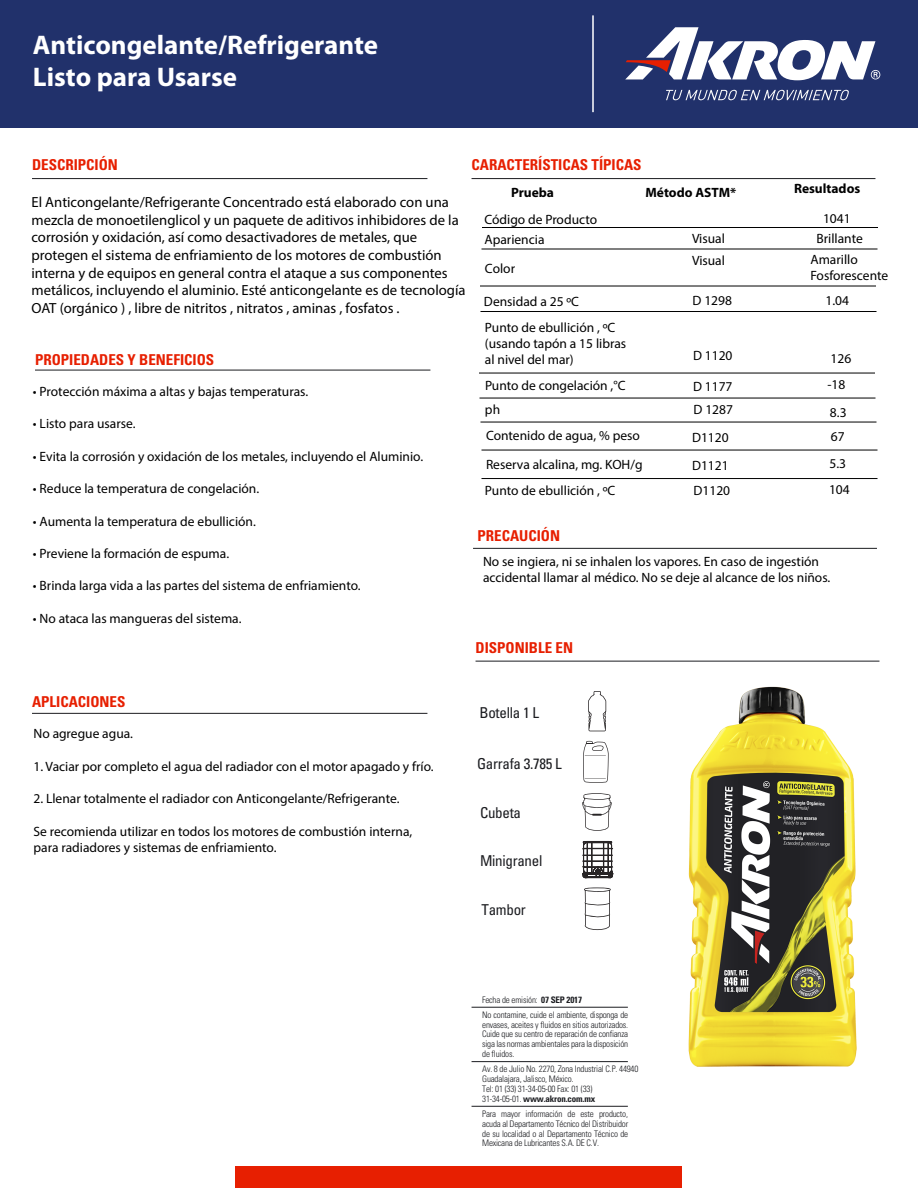
<style>
.page{position:relative;width:918px;height:1188px;background:#fff}
.page>*{position:absolute;margin:0;border:0;box-sizing:border-box;transform-origin:0 0}
.t1{font:700 27px/32.4px "Myriad Pro";color:#fff}
.t2{font:700 condensed 15px "Univers";color:#e71f01}
.t3{font:condensed 15px "Univers";letter-spacing:-.02em;color:#1b1c20}
.t4{font:14.7px/17.5px "Myriad Pro";color:#000}
.t5{font:13.5px/16.2px "Myriad Pro";color:#000}
.t6{font:700 13.5px "Myriad Pro";color:#000}
.t7{font:300 condensed 9px/9.8px "Univers";letter-spacing:-.02em;color:#1b1c20;text-align:justify}
.s1{font-weight:700}
</style>
<div class="page">
<hr style="left:32px;top:178px;width:395px;height:1px;background:#1b1c20">
<hr style="left:32px;top:713px;width:395px;height:1px;background:#1b1c20">
<div style="left:0;top:0;width:918px;height:128px;background:#21316b"></div>
<svg style="left:625px;top:27px;width:255px;height:53px"></svg>
<svg style="left:666px;top:90px;width:183px;height:10px"></svg>
<hr style="left:592px;top:15px;width:2px;height:97px;background:#fff">
<div style="left:236px;top:1167px;width:446px;height:21px;background:#e71f01"></div>
<hr style="left:472px;top:178px;width:403px;height:1px;background:#1b1c20">
<hr style="left:472px;top:1007px;width:156px;height:1px;background:#1b1c20">
<hr style="left:472px;top:1061px;width:156px;height:1px;background:#1b1c20">
<hr style="left:472px;top:1106px;width:156px;height:1px;background:#1b1c20">
<hr style="left:35px;top:370px;width:395px;height:1px;background:#1b1c20">
<hr style="left:473px;top:548px;width:404px;height:1px;background:#1b1c20">
<hr style="left:476px;top:661px;width:403px;height:1px;background:#1b1c20">
<svg style="left:584px;top:888px;width:27px;height:42px"></svg>
<svg style="left:582px;top:793px;width:30px;height:38px"></svg>
<svg style="left:583px;top:841px;width:30px;height:38px"></svg>
<svg style="left:583px;top:741px;width:26px;height:42px"></svg>
<svg style="left:588px;top:691px;width:18px;height:40px"></svg>
<img style="left:688px;top:686px;width:169px;height:381px">
<h1 class="t1" style="left:33px;top:28px;width:347px">Anticongelante/Refrigerante<br>Listo para Usarse</h1>
<p class="t2" style="left:32px;top:156px;width:87px">DESCRIPCIÓN</p>
<p class="t2" style="left:472px;top:156px;width:172px">CARACTERÍSTICAS TÍPICAS</p>
<p class="t4" style="left:31px;top:193px;width:436px">El Anticongelante/Refrigerante Concentrado está elaborado con una mezcla de monoetilenglicol y un paquete de aditivos inhibidores de la corrosión y oxidación, así como desactivadores de metales, que protegen el sistema de enfriamiento de los motores de combustión interna y de equipos en general contra el ataque a sus componentes metálicos, incluyendo el aluminio. Esté anticongelante es de tecnología OAT (orgánico ) , libre de nitritos , nitratos , aminas , fosfatos .</p>
<p class="t2" style="left:35px;top:350px;width:181px">PROPIEDADES Y BENEFICIOS</p>
<p class="t5" style="left:33px;top:383px;width:277px">• Protección máxima a altas y bajas temperaturas.</p>
<p class="t5" style="left:33px;top:416px;width:104px">• Listo para usarse.</p>
<p class="t5" style="left:33px;top:448px;width:392px">• Evita la corrosión y oxidación de los metales, incluyendo el Aluminio.</p>
<p class="t5" style="left:33px;top:480px;width:228px">• Reduce la temperatura de congelación.</p>
<p class="t5" style="left:33px;top:513px;width:224px">• Aumenta la temperatura de ebullición.</p>
<p class="t5" style="left:33px;top:545px;width:198px">• Previene la formación de espuma.</p>
<p class="t5" style="left:33px;top:578px;width:329px">• Brinda larga vida a las partes del sistema de enfriamiento.</p>
<p class="t5" style="left:33px;top:610px;width:210px">• No ataca las mangueras del sistema.</p>
<p class="t6" style="left:511px;top:184px;width:45px">Prueba</p>
<p class="t6" style="left:646px;top:184px;width:92px">Método ASTM*</p>
<p class="t6" style="left:794px;top:180px;width:68px">Resultados</p>
<p class="t5" style="left:484px;top:211px;width:114px">Código de Producto</p>
<p class="t5" style="left:823px;top:210px;width:29px">1041</p>
<p class="t5" style="left:692px;top:230px;width:34px">Visual</p>
<p class="t5" style="left:816px;top:230px;width:48px">Brillante</p>
<p class="t5" style="left:485px;top:231px;width:62px">Apariencia</p>
<p class="t5" style="left:485px;top:260px;width:32px">Color</p>
<p class="t5" style="left:692px;top:252px;width:34px">Visual</p>
<p class="t5" style="left:810px;top:251px;width:79px">Amarillo<br>Fosforescente</p>
<p class="t5" style="left:484px;top:293px;width:97px">Densidad a 25 ºC</p>
<p class="t5" style="left:693px;top:292px;width:41px">D 1298</p>
<p class="t5" style="left:826px;top:292px;width:25px">1.04</p>
<p class="t5" style="left:485px;top:319px;width:143px">Punto de ebullición , ºC (usando tapón a 15 libras al nivel del mar)</p>
<p class="t5" style="left:485px;top:377px;width:142px">Punto de congelación ,°C</p>
<p class="t5" style="left:486px;top:427px;width:155px">Contenido de agua, % peso</p>
<p class="t5" style="left:485px;top:401px;width:17px">ph</p>
<p class="t5" style="left:693px;top:347px;width:41px">D 1120</p>
<p class="t5" style="left:831px;top:350px;width:22px">126</p>
<p class="t5" style="left:693px;top:374px;width:42px;line-height:23.5px">D 1177<br>D 1287</p>
<p class="t5" style="left:692px;top:429px;width:38px">D1120</p>
<p class="t5" style="left:827px;top:371px;width:21px;line-height:27.5px">-18<br>8.3</p>
<p class="t5" style="left:831px;top:428px;width:15px">67</p>
<p class="t5" style="left:486px;top:456px;width:158px">Reserva alcalina, mg. KOH/g</p>
<p class="t5" style="left:692px;top:457px;width:38px">D1121</p>
<p class="t5" style="left:829px;top:455px;width:18px">5.3</p>
<p class="t5" style="left:485px;top:482px;width:132px">Punto de ebullición , ºC</p>
<p class="t5" style="left:694px;top:482px;width:38px">D1120</p>
<p class="t5" style="left:829px;top:481px;width:22px">104</p>
<p class="t2" style="left:478px;top:527px;width:84px">PRECAUCIÓN</p>
<p class="t5" style="left:483px;top:553px;width:349px">No se ingiera, ni se inhalen los vapores. En caso de ingestión accidental llamar al médico. No se deje al alcance de los niños.</p>
<p class="t2" style="left:476px;top:638px;width:99px">DISPONIBLE EN</p>
<p class="t2" style="left:32px;top:692px;width:95px">APLICACIONES</p>
<p class="t5" style="left:34px;top:726px;width:101px">No agregue agua.</p>
<p class="t5" style="left:34px;top:758px;width:402px">1. Vaciar por completo el agua del radiador con el motor apagado y frío.</p>
<p class="t5" style="left:34px;top:790px;width:368px">2. Llenar totalmente el radiador con Anticongelante/Refrigerante.</p>
<p class="t5" style="left:34px;top:823px;width:380px">Se recomienda utilizar en todos los motores de combustión interna, para radiadores y sistemas de enfriamiento.</p>
<p class="t3" style="left:480px;top:703px;width:61px">Botella 1 L</p>
<p class="t3" style="left:477px;top:754px;width:86px">Garrafa 3.785 L</p>
<p class="t3" style="left:480px;top:803px;width:43px">Cubeta</p>
<p class="t3" style="left:480px;top:851px;width:64px">Minigranel</p>
<p class="t3" style="left:482px;top:900px;width:46px">Tambor</p>
<p class="t7" style="left:482px;top:995px;width:101px">Fecha de emisión: <span class="s1">07 SEP 2017</span></p>
<p class="t7" style="left:482px;top:1010px;width:148px">No contamine, cuide el ambiente, disponga de envases, aceites y fluidos en sitios autorizados.<br>Cuide que su centro de reparación de confianza siga las normas ambientales para la disposición de fluidos.</p>
<p class="t7" style="left:482px;top:1064px;width:158px;text-align:left">Av. 8 de Julio No. 2270, Zona Industrial C.P. 44940<br>Guadalajara, Jalisco, México.<br>Tel: 01 (33) 31-34-05-00 Fax: 01 (33)<br>31-34-05-01. <span class="s1">www.akron.com.mx</span></p>
<p class="t7" style="left:482px;top:1109px;width:148px">Para mayor información de este producto, acuda al Departamento Técnico del Distribuidor de su localidad o al Departamento Técnico de Mexicana de Lubricantes S.A. DE C.V.</p>
</div>
